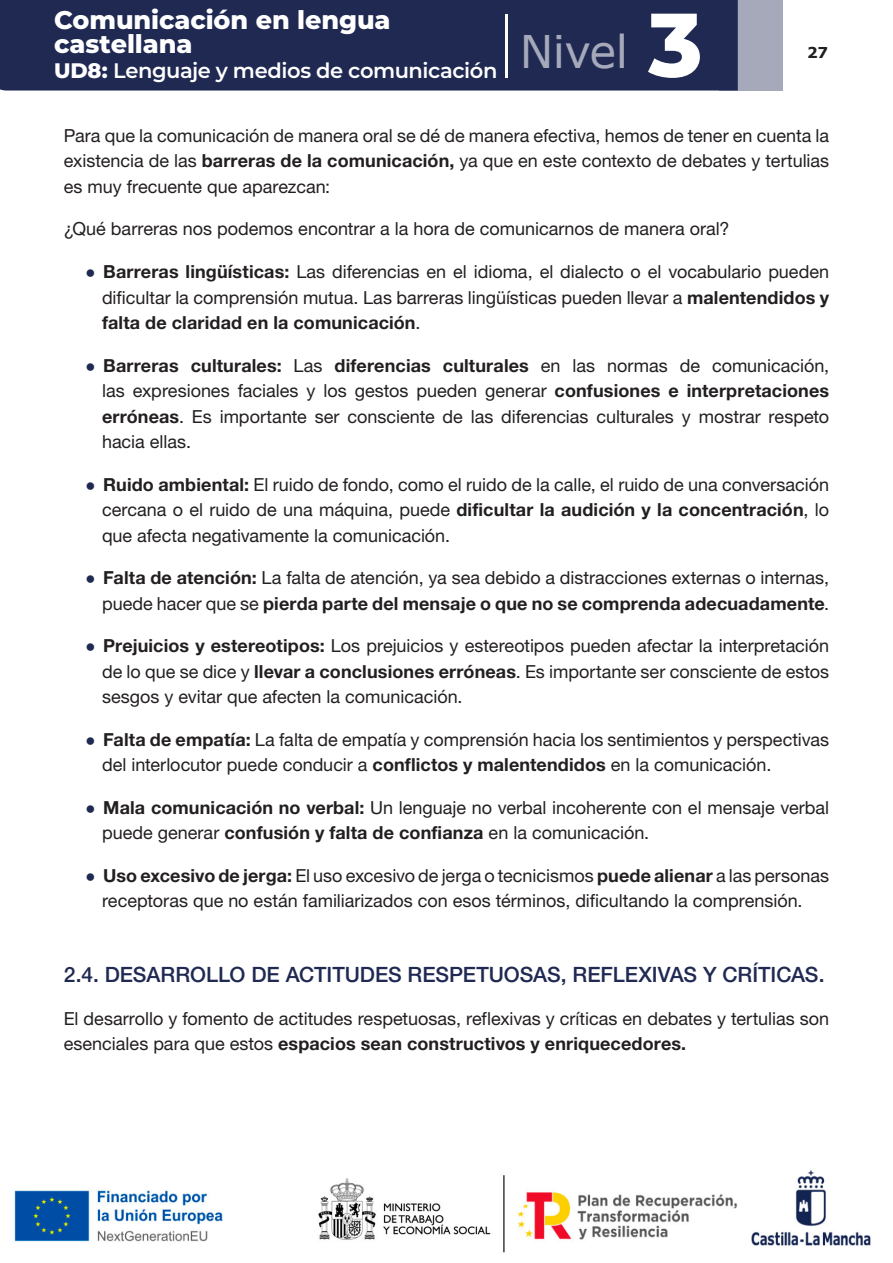
<style>
.page{position:relative;width:893px;height:1263px;background:#fff}
.page>*{position:absolute;margin:0;border:0;box-sizing:border-box;transform-origin:0 0}
.t1{font:45px "Verdana";letter-spacing:-.015em;color:#a5a9ba}
.t2{font:800 25.5px/24px "Montserrat";letter-spacing:-.005em;color:#fff}
._1_1__TITULO{font:500 21px "Helvetica Neue LT";color:#1f2952}
.t3{font:600 21px "Montserrat";letter-spacing:-.02em;color:#fff}
.t4{font:18px/25.5px "Helvetica Neue LT 55 Rm";color:#231f20;text-align:justify}
.t5{font:700 15px "Verdana";color:#231f20}
.s1{font-weight:800}
.s2{font-family:"Montserrat";font-weight:800;font-size:90px;color:#fff}
.s3{font-family:"Helvetica Neue LT 75 Bd"}
.s4{font-family:"Verdana";font-weight:700;font-size:15px;color:#1f2952}
</style>
<div class="page">
<div style="left:719px;top:0;width:63px;height:91px;background:#a5a9ba"></div>
<div style="left:0;top:0;width:738px;height:91px;background:#1f2952"></div>
<hr style="left:505px;top:14px;width:2px;height:64px;background:#fff">
<img style="left:14px;top:1170px;width:857px;height:83px">
<h2 class="t2" style="left:54px;top:7px;width:338px">Comunicación en lengua castellana</h2>
<p class="t3" style="left:54px;top:56px;width:445px"><span class="s1">UD8:</span> Lenguaje y medios de comunicación</p>
<h1 class="t1" style="left:520px;top:20px;width:184px">Nivel <span class="s2">3</span></h1>
<p class="t5" style="left:807px;top:42px;width:23px">27</p>
<p class="t4" style="left:64px;top:122px;width:767px">Para que la comunicación de manera oral se dé de manera efectiva, hemos de tener en cuenta la existencia de las <span class="s3">barreras de la comunicación,</span> ya que en este contexto de debates y tertulias es muy frecuente que aparezcan:</p>
<p class="t4" style="left:64px;top:216px;width:667px">¿Qué barreras nos podemos encontrar a la hora de comunicarnos de manera oral?</p>
<p class="t4" style="left:102px;top:258px;width:729px;text-indent:-17px"><span class="s4">•</span> <span class="s3">Barreras lingüísticas:</span> Las diferencias en el idioma, el dialecto o el vocabulario pueden dificultar la comprensión mutua. Las barreras lingüísticas pueden llevar a <span class="s3">malentendidos y falta de claridad en la comunicación</span>.</p>
<p class="t4" style="left:102px;top:352px;width:729px;text-indent:-17px"><span class="s4">•</span> <span class="s3">Barreras culturales:</span> Las <span class="s3">diferencias culturales</span> en las normas de comunicación, las expresiones faciales y los gestos pueden generar <span class="s3">confusiones e interpretaciones erróneas</span>. Es importante ser consciente de las diferencias culturales y mostrar respeto hacia ellas.</p>
<p class="t4" style="left:102px;top:471px;width:729px;text-indent:-17px"><span class="s4">•</span> <span class="s3">Ruido ambiental:</span> El ruido de fondo, como el ruido de la calle, el ruido de una conversación cercana o el ruido de una máquina, puede <span class="s3">dificultar la audición y la concentración</span>, lo que afecta negativamente la comunicación.</p>
<p class="t4" style="left:85px;top:564px;width:746px;text-align:right"><span class="s4">•</span> <span class="s3">Falta de atención:</span> La falta de atención, ya sea debido a distracciones externas o internas, puede hacer que se <span class="s3">pierda parte del mensaje o que no se comprenda adecuadamente</span>.</p>
<p class="t4" style="left:102px;top:632px;width:729px;text-indent:-17px"><span class="s4">•</span> <span class="s3">Prejuicios y estereotipos:</span> Los prejuicios y estereotipos pueden afectar la interpretación de lo que se dice y <span class="s3">llevar a conclusiones erróneas</span>. Es importante ser consciente de estos sesgos y evitar que afecten la comunicación.</p>
<p class="t4" style="left:102px;top:726px;width:729px;text-indent:-17px"><span class="s4">•</span> <span class="s3">Falta de empatía:</span> La falta de empatía y comprensión hacia los sentimientos y perspectivas del interlocutor puede conducir a <span class="s3">conflictos y malentendidos</span> en la comunicación.</p>
<p class="t4" style="left:102px;top:794px;width:729px;text-indent:-17px"><span class="s4">•</span> <span class="s3">Mala comunicación no verbal:</span> Un lenguaje no verbal incoherente con el mensaje verbal puede generar <span class="s3">confusión y falta de confianza</span> en la comunicación.</p>
<p class="t4" style="left:85px;top:862px;width:746px;text-align:center"><span class="s4">•</span> <span class="s3">Uso excesivo de jerga:</span> El uso excesivo de jerga o tecnicismos <span class="s3">puede alienar</span> a las personas receptoras que no están familiarizados con esos términos, dificultando la comprensión.</p>
<p class="_1_1__TITULO" style="left:64px;top:962px;width:762px">2.4. DESARROLLO DE ACTITUDES RESPETUOSAS, REFLEXIVAS Y CRÍTICAS.</p>
<p class="t4" style="left:64px;top:1005px;width:767px">El desarrollo y fomento de actitudes respetuosas, reflexivas y críticas en debates y tertulias son esenciales para que estos <span class="s3">espacios sean constructivos y enriquecedores.</span></p>
</div>
